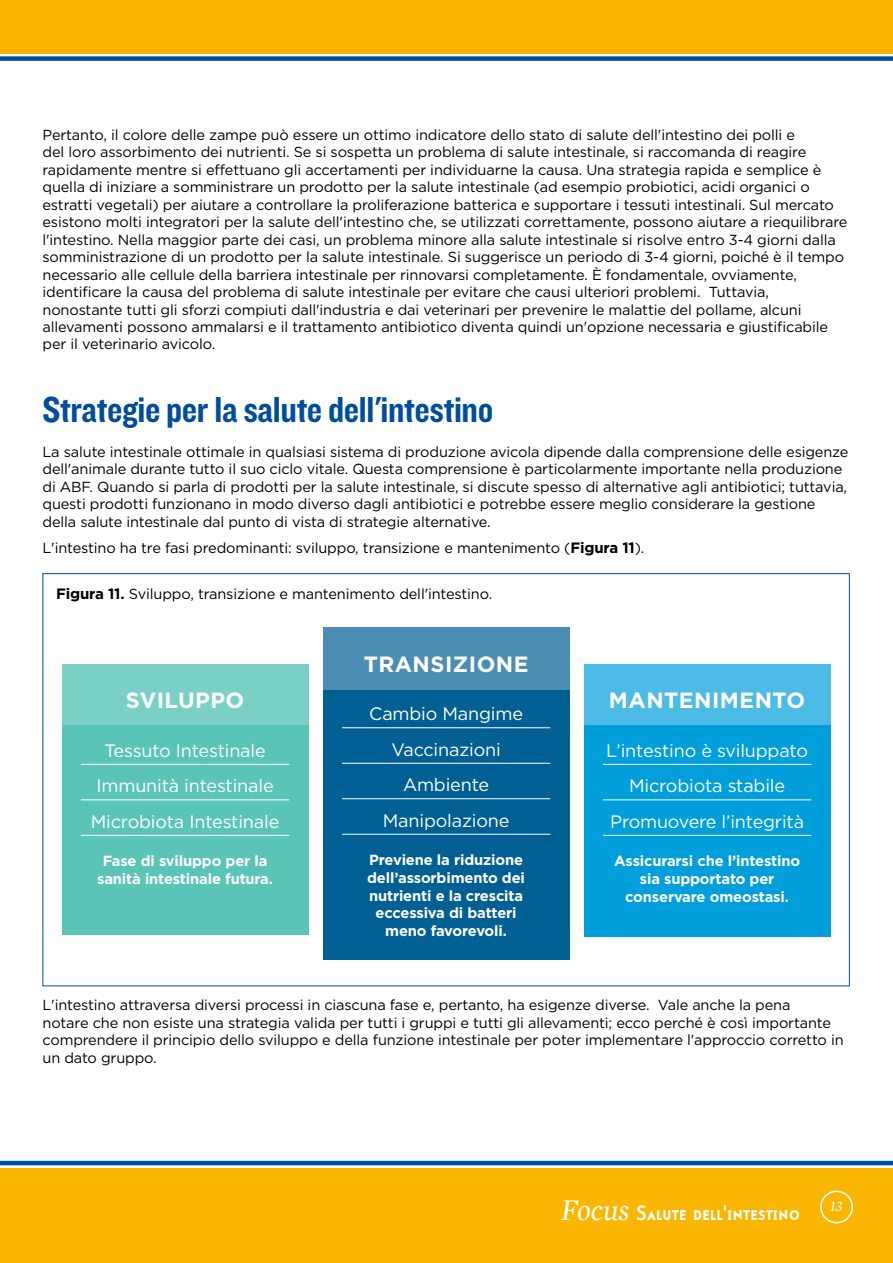
<style>
.page{position:relative;width:893px;height:1263px;background:#fff}
.page>*{position:absolute;margin:0;border:0;box-sizing:border-box;transform-origin:0 0}
.t1{font:37.5px "Knockout 50 Welterweight";letter-spacing:-.01em;color:#004e9b}
.t2{font:italic 30.45px "Mercury Display";color:#fff}
.t3{font:22.5px "Mercury Bold Small Caps";color:#fff}
.t4{font:700 22.05px "Gotham";letter-spacing:.02em;color:#fff}
.t5{font:18px/35.5px "Gotham";letter-spacing:-.01em;color:#fff;text-align:center}
.t6{font:italic 15px "Mercury Display";color:#fff}
.t7{font:700 14.7px/17.7px "Gotham";letter-spacing:-.01em;color:#fff;text-align:center}
.t8{font:14.55px/17.4px "Gotham";letter-spacing:-.01em;color:#000}
.s1{font-weight:700;font-size:15px}
</style>
<div class="page">
<div style="left:0;top:1168px;width:893px;height:95px;background:#fab600"></div>
<div style="left:0;top:0;width:893px;height:54px;background:#fab600"></div>
<div style="left:820px;top:1190px;width:33px;height:33px;border:2px solid #fff;border-radius:50%"></div>
<hr style="left:0;top:1161px;width:893px;height:4px;background:#004e9b">
<div style="left:0;top:56px;width:893px;height:5px;background:#004e9b"></div>
<div style="left:62px;top:664px;width:246px;height:270px;background:#5ac5b7"></div>
<div style="left:62px;top:664px;width:246px;height:61px;background:#7ad0c5"></div>
<hr style="left:81px;top:764px;width:208px;height:1px;background:#fff">
<hr style="left:81px;top:799px;width:208px;height:1px;background:#fff">
<hr style="left:81px;top:835px;width:208px;height:1px;background:#fff">
<div style="left:323px;top:627px;width:246px;height:333px;background:#005f93"></div>
<div style="left:323px;top:627px;width:246px;height:62px;background:#4c8eb3"></div>
<hr style="left:342px;top:727px;width:208px;height:1px;background:#fff">
<hr style="left:342px;top:763px;width:208px;height:1px;background:#fff">
<hr style="left:342px;top:798px;width:208px;height:1px;background:#fff">
<hr style="left:342px;top:834px;width:208px;height:1px;background:#fff">
<div style="left:584px;top:664px;width:246px;height:273px;background:#009fdb"></div>
<div style="left:584px;top:664px;width:246px;height:61px;background:#4cbbe5"></div>
<hr style="left:603px;top:764px;width:208px;height:1px;background:#fff">
<hr style="left:603px;top:799px;width:208px;height:1px;background:#fff">
<hr style="left:603px;top:835px;width:208px;height:1px;background:#fff">
<p class="t8" style="left:43px;top:126px;width:806px">Pertanto, il colore delle zampe può essere un ottimo indicatore dello stato di salute dell'intestino dei polli e<br>del loro assorbimento dei nutrienti. Se si sospetta un problema di salute intestinale, si raccomanda di reagire rapidamente mentre si effettuano gli accertamenti per individuarne la causa. Una strategia rapida e semplice è quella di iniziare a somministrare un prodotto per la salute intestinale (ad esempio probiotici, acidi organici o estratti vegetali) per aiutare a controllare la proliferazione batterica e supportare i tessuti intestinali. Sul mercato esistono molti integratori per la salute dell'intestino che, se utilizzati correttamente, possono aiutare a riequilibrare l'intestino. Nella maggior parte dei casi, un problema minore alla salute intestinale si risolve entro 3-4 giorni dalla somministrazione di un prodotto per la salute intestinale. Si suggerisce un periodo di 3-4 giorni, poiché è il tempo necessario alle cellule della barriera intestinale per rinnovarsi completamente. È fondamentale, ovviamente, identificare la causa del problema di salute intestinale per evitare che causi ulteriori problemi. Tuttavia, nonostante tutti gli sforzi compiuti dall'industria e dai veterinari per prevenire le malattie del pollame, alcuni allevamenti possono ammalarsi e il trattamento antibiotico diventa quindi un'opzione necessaria e giustificabile per il veterinario avicolo.</p>
<h1 class="t1" style="left:43px;top:385px;width:452px">Strategie per la salute dell'intestino</h1>
<p class="t8" style="left:43px;top:443px;width:807px">La salute intestinale ottimale in qualsiasi sistema di produzione avicola dipende dalla comprensione delle esigenze dell'animale durante tutto il suo ciclo vitale. Questa comprensione è particolarmente importante nella produzione di ABF. Quando si parla di prodotti per la salute intestinale, si discute spesso di alternative agli antibiotici; tuttavia, questi prodotti funzionano in modo diverso dagli antibiotici e potrebbe essere meglio considerare la gestione della salute intestinale dal punto di vista di strategie alternative.</p>
<p class="t8" style="left:43px;top:539px;width:603px">L'intestino ha tre fasi predominanti: sviluppo, transizione e mantenimento (<span class="s1">Figura 11</span>).</p>
<p class="t8" style="left:56px;top:585px;width:438px"><span class="s1">Figura 11.</span> Sviluppo, transizione e mantenimento dell'intestino.</p>
<h3 class="t4" style="left:126px;top:686px;width:120px">SVILUPPO</h3>
<p class="t5" style="left:91px;top:732px;width:190px">Tessuto Intestinale<br>Immunità intestinale<br>Microbiota Intestinale</p>
<p class="t7" style="left:97px;top:852px;width:177px">Fase di sviluppo per la sanità intestinale futura.</p>
<h3 class="t4" style="left:364px;top:649px;width:166px">TRANSIZIONE</h3>
<p class="t5" style="left:369px;top:696px;width:155px">Cambio Mangime<br>Vaccinazioni<br>Ambiente<br>Manipolazione</p>
<p class="t7" style="left:367px;top:851px;width:159px">Previene la riduzione dell’assorbimento dei nutrienti e la crescita eccessiva di batteri meno favorevoli.</p>
<h3 class="t4" style="left:609px;top:686px;width:198px">MANTENIMENTO</h3>
<p class="t5" style="left:606px;top:732px;width:203px">L’intestino è sviluppato<br>Microbiota stabile<br>Promuovere l’integrità</p>
<p class="t7" style="left:614px;top:852px;width:187px">Assicurarsi che l’intestino sia supportato per conservare omeostasi.</p>
<p class="t8" style="left:43px;top:996px;width:803px">L'intestino attraversa diversi processi in ciascuna fase e, pertanto, ha esigenze diverse. Vale anche la pena<br>notare che non esiste una strategia valida per tutti i gruppi e tutti gli allevamenti; ecco perché è così importante comprendere il principio dello sviluppo e della funzione intestinale per poter implementare l'approccio corretto in un dato gruppo.</p>
<h2 class="t2" style="left:561px;top:1192px;width:70px">Focus</h2>
<p class="t6" style="left:830px;top:1198px;width:14px">13</p>
<h3 class="t3" style="left:636px;top:1200px;width:166px">Salute dell'intestino</h3>
</div>
